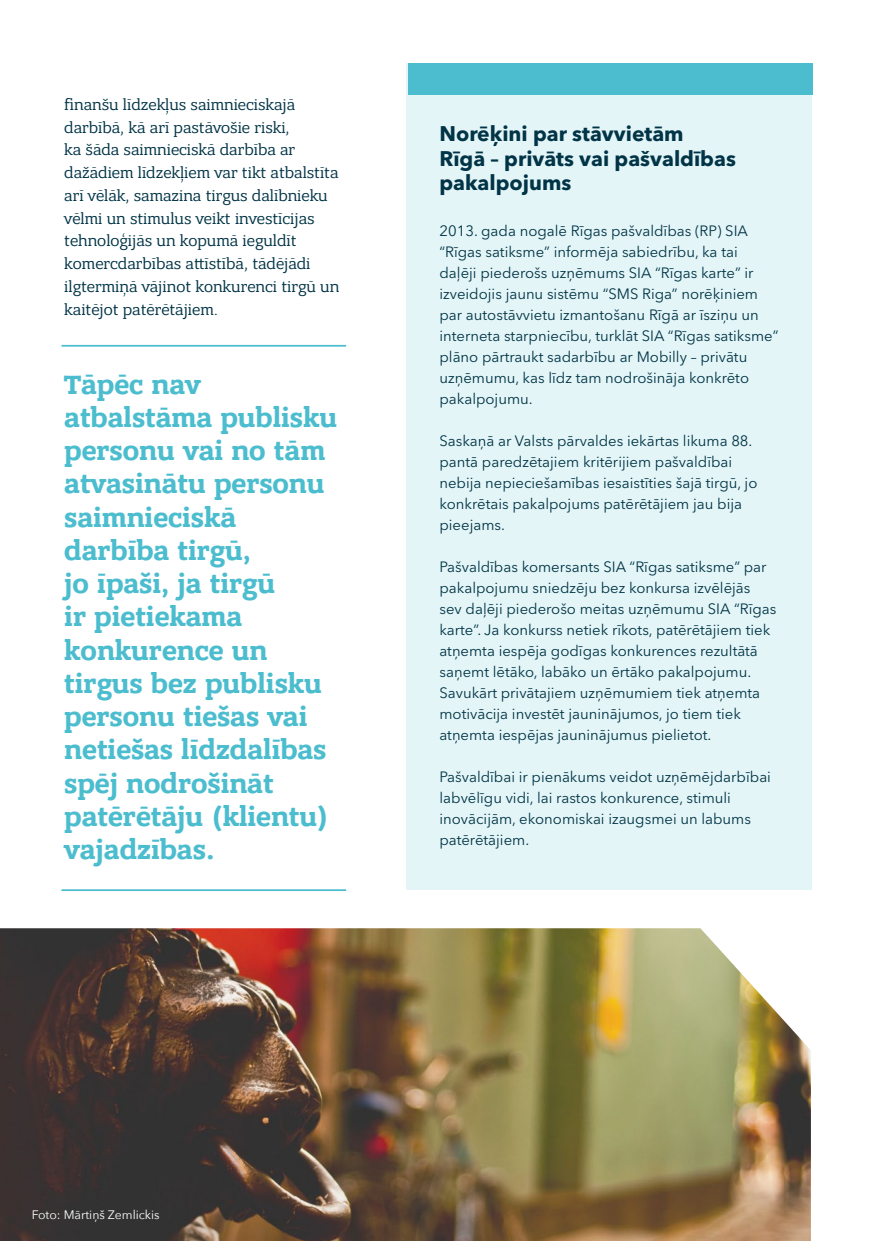
<style>
.page{position:relative;width:874px;height:1241px;background:#fff}
.page>*{position:absolute;margin:0;border:0;box-sizing:border-box;transform-origin:0 0}
.t1{font:700 28px/33.2px "Bandera Pro";color:#4bbdce}
.t2{font:700 21px/24.5px "Avenir Next LT Pro";color:#003446}
.t3{font:15.75px/22.8px "Bandera Pro";color:#003446}
.t4{font:14.88px/21px "Avenir Next LT Pro";color:#003446}
.t5{font:12.25px "Avenir Next";color:#fff}
</style>
<div class="page">
<div style="left:406px;top:63px;width:405px;height:826px;background:#e4f5f7"></div>
<div style="left:407px;top:63px;width:405px;height:32px;background:#4bbdce"></div>
<img style="left:0;top:928px;width:810px;height:312px">
<hr style="left:61px;top:889px;width:285px;height:1px;background:#4bbdce">
<hr style="left:61px;top:345px;width:285px;height:1px;background:#4bbdce">
<p class="t3" style="left:64px;top:93px;width:276px">finanšu līdzekļus saimnieciskajā darbībā, kā arī pastāvošie riski,<br>ka šāda saimnieciskā darbība ar dažādiem līdzekļiem var tikt atbalstīta arī vēlāk, samazina tirgus dalībnieku vēlmi un stimulus veikt investīcijas tehnoloģijās un kopumā ieguldīt komercdarbības attīstībā, tādējādi ilgtermiņā vājinot konkurenci tirgū un kaitējot patērētājiem.</p>
<p class="t1" style="left:64px;top:368px;width:274px">Tāpēc nav atbalstāma publisku personu vai no tām atvasinātu personu saimnieciskā darbība tirgū,<br>jo īpaši, ja tirgū<br>ir pietiekama konkurence un tirgus bez publisku personu tiešas vai netiešas līdzdalības spēj nodrošināt patērētāju (klientu) vajadzības.</p>
<h2 class="t2" style="left:439px;top:121px;width:298px">Norēķini par stāvvietām<br>Rīgā – privāts vai pašvaldības pakalpojums</h2>
<p class="t4" style="left:439px;top:220px;width:340px">2013. gada nogalē Rīgas pašvaldības (RP) SIA “Rīgas satiksme” informēja sabiedrību, ka tai daļēji piederošs uzņēmums SIA “Rīgas karte” ir izveidojis jaunu sistēmu “SMS Riga” norēķiniem par autostāvvietu izmantošanu Rīgā ar īsziņu un interneta starpniecību, turklāt SIA “Rīgas satiksme” plāno pārtraukt sadarbību ar Mobilly – privātu uzņēmumu, kas līdz tam nodrošināja konkrēto pakalpojumu.</p>
<p class="t4" style="left:439px;top:430px;width:319px">Saskaņā ar Valsts pārvaldes iekārtas likuma 88. pantā paredzētajiem kritērijiem pašvaldībai nebija nepieciešamības iesaistīties šajā tirgū, jo konkrētais pakalpojums patērētājiem jau bija pieejams.</p>
<p class="t4" style="left:439px;top:556px;width:338px">Pašvaldības komersants SIA “Rīgas satiksme” par pakalpojumu sniedzēju bez konkursa izvēlējās sev daļēji piederošo meitas uzņēmumu SIA “Rīgas karte”. Ja konkurss netiek rīkots, patērētājiem tiek atņemta iespēja godīgas konkurences rezultātā saņemt lētāko, labāko un ērtāko pakalpojumu.<br>Savukārt privātajiem uzņēmumiem tiek atņemta motivācija investēt jauninājumos, jo tiem tiek atņemta iespējas jauninājumus pielietot.</p>
<p class="t4" style="left:439px;top:766px;width:333px">Pašvaldībai ir pienākums veidot uzņēmējdarbībai labvēlīgu vidi, lai rastos konkurence, stimuli inovācijām, ekonomiskai izaugsmei un labums patērētājiem.</p>
<p class="t5" style="left:32px;top:1203px;width:129px">Foto: Mārtiņš Zemlickis</p>
</div>
